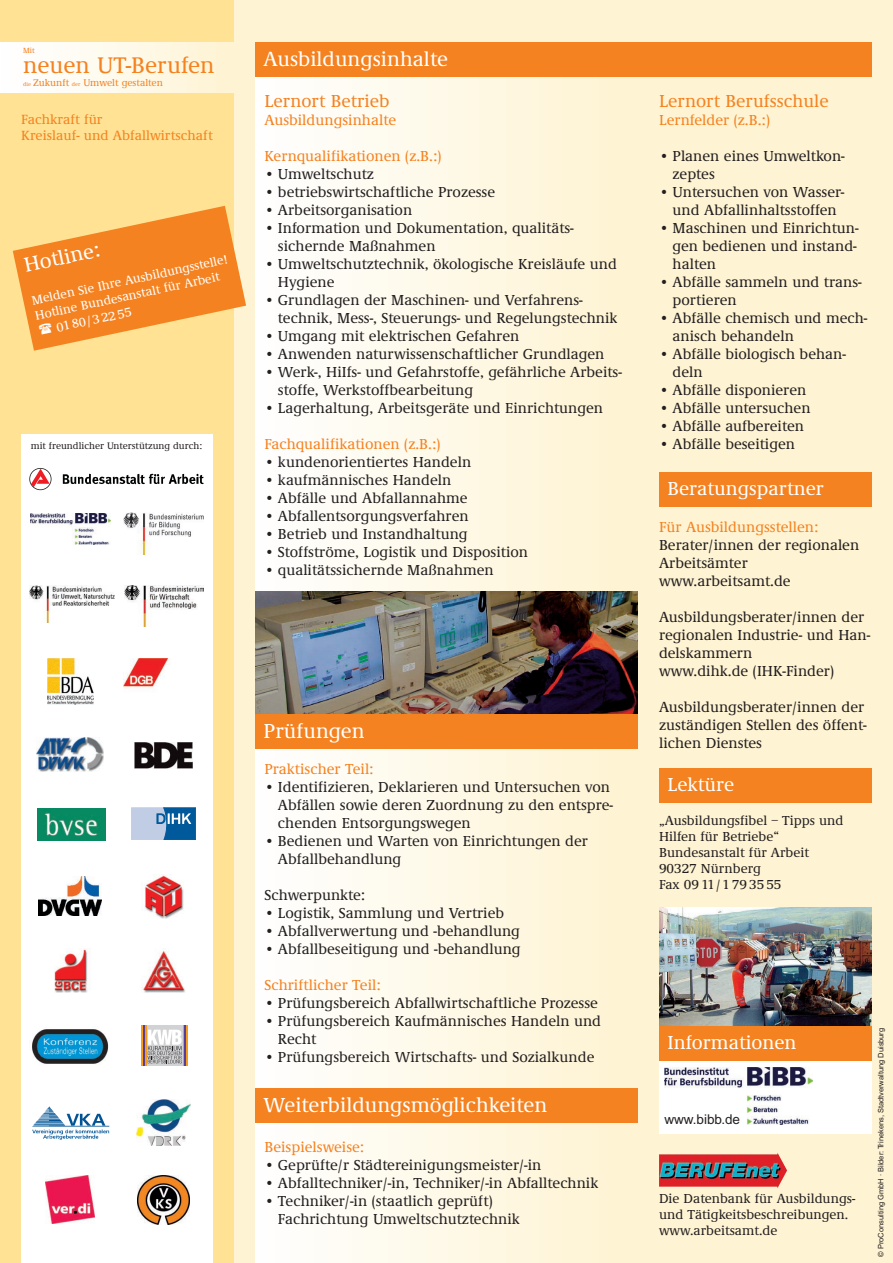
<style>
.page{position:relative;width:893px;height:1263px;background:#fef3d2}
.page>*{position:absolute;margin:0;border:0;box-sizing:border-box;transform-origin:0 0}
.t1{font:500 23.4px "Demos EF";color:#f58220}
.t2{font:500 21px "Demos EF";color:#fff}
.t3{font:500 19.5px "Demos EF";color:#fff}
.t4{font:500 18px "Demos EF";color:#f58220}
.t5{font:500 15px/18px "Demos EF";color:#231f20}
.t6{font:500 15px "Demos EF";color:#f58220}
.t7{font:500 13.8px/16.5px "Demos EF";color:#f58220}
.t8{font:500 13.5px/16.2px "Demos EF";color:#231f20}
.t9{font:13.5px "Arial";color:#231f20}
.t10{font:500 12.75px "Demos EF";color:#fff}
.t11{font:500 10.05px "Demos EF";color:#f58220}
.t12{font:500 9.75px "Demos EF";color:#231f20}
.t13{font:500 7.65px "Demos EF";color:#f58220}
.t14{font:7.5px "Arial";color:#231f20}
.t15{font:500 5.55px "Demos EF";color:#f58220}
.s1{color:#f58220}
</style>
<div class="page">
<div style="left:0;top:0;width:234px;height:1263px;background:#ffe293"></div>
<div style="left:255px;top:72px;width:383px;height:1191px;background:linear-gradient(to right,#fefefe,#fef3d0)"></div>
<div style="left:255px;top:43px;width:617px;height:34px;background:#f58220"></div>
<div style="left:255px;top:1089px;width:383px;height:34px;background:#f58220"></div>
<div style="left:659px;top:768px;width:213px;height:34px;background:#f58220"></div>
<img style="left:255px;top:591px;width:383px;height:123px">
<img style="left:659px;top:908px;width:213px;height:119px">
<div style="left:255px;top:714px;width:383px;height:34px;background:#f58220"></div>
<div style="left:0;top:43px;width:234px;height:50px;background:linear-gradient(to right,#feffff,#fef4d4)"></div>
<div style="left:21px;top:434px;width:192px;height:829px;background:#fff"></div>
<svg style="left:63px;top:474px;width:141px;height:10px"></svg>
<svg style="left:29px;top:468px;width:23px;height:22px"></svg>
<img style="left:31px;top:514px;width:80px;height:30px">
<img style="left:124px;top:512px;width:80px;height:42px">
<img style="left:37px;top:808px;width:69px;height:33px">
<svg style="left:131px;top:808px;width:65px;height:32px;background:#709dc5"></svg>
<img style="left:30px;top:585px;width:85px;height:38px">
<img style="left:124px;top:585px;width:79px;height:41px">
<img style="left:47px;top:658px;width:46px;height:46px">
<img style="left:123px;top:658px;width:46px;height:30px">
<img style="left:37px;top:738px;width:66px;height:33px">
<img style="left:134px;top:742px;width:59px;height:26px">
<img style="left:39px;top:876px;width:62px;height:39px">
<img style="left:144px;top:875px;width:40px;height:43px">
<img style="left:54px;top:949px;width:34px;height:44px">
<img style="left:143px;top:949px;width:42px;height:44px">
<svg style="left:147px;top:1026px;width:36px;height:40px"></svg>
<svg style="left:147px;top:1030px;width:35px;height:33px"></svg>
<hr style="left:186px;top:1026px;width:2px;height:40px;background:#f89c1c">
<hr style="left:183px;top:1026px;width:1px;height:40px;background:#f89c1c">
<hr style="left:141px;top:1026px;width:2px;height:40px;background:#f89c1c">
<hr style="left:145px;top:1026px;width:2px;height:40px;background:#f89c1c">
<hr style="left:143px;top:1026px;width:2px;height:40px;background:#573e99">
<hr style="left:184px;top:1026px;width:2px;height:40px;background:#573e99">
<img style="left:32px;top:1029px;width:77px;height:35px">
<img style="left:137px;top:1100px;width:53px;height:46px">
<img style="left:32px;top:1106px;width:78px;height:34px">
<img style="left:46px;top:1175px;width:48px;height:49px">
<img style="left:138px;top:1175px;width:52px;height:50px">
<div style="left:659px;top:473px;width:213px;height:34px;background:#f58220"></div>
<div style="left:659px;top:1027px;width:213px;height:34px;background:#f58220"></div>
<div style="left:659px;top:1061px;width:213px;height:72px;background:#fff"></div>
<img style="left:664px;top:1067px;width:148px;height:57px">
<img style="left:659px;top:1152px;width:128px;height:36px">
<svg style="left:13px;top:206px;width:233px;height:145px"></svg>
<p class="t13" style="left:23px;top:46px;width:13px">Mit</p>
<p class="t1" style="left:23px;top:51px;width:193px">neuen UT-Berufen</p>
<p class="t15" style="left:23px;top:80px;width:9px">die</p>
<p class="t11" style="left:33px;top:76px;width:38px">Zukunft</p>
<p class="t15" style="left:72px;top:80px;width:10px">der</p>
<p class="t11" style="left:83px;top:76px;width:81px">Umwelt gestalten</p>
<p class="t7" style="left:21px;top:111px;width:193px">Fachkraft für<br>Kreislauf- und Abfallwirtschaft</p>
<p class="t2" style="left:22px;top:253px;width:78px;rotate:-12deg">Hotline:</p>
<p class="t10" style="left:30px;top:293px;width:201px;rotate:-12deg">Melden Sie Ihre Ausbildungsstelle!</p>
<p class="t10" style="left:34px;top:308px;width:190px;rotate:-12deg">Hotline Bundesanstalt für Arbeit</p>
<p class="t10" style="left:55px;top:320px;width:78px;rotate:-12deg">0180/32255</p>
<p class="t12" style="left:31px;top:440px;width:173px">mit freundlicher Unterstützung durch:</p>
<p class="t2" style="left:264px;top:46px;width:186px">Ausbildungsinhalte</p>
<p class="t4" style="left:264px;top:90px;width:126px">Lernort Betrieb</p>
<p class="t6" style="left:264px;top:111px;width:133px">Ausbildungsinhalte</p>
<p class="t6" style="left:264px;top:147px;width:178px">Kernqualifikationen (z.B.:)</p>
<p class="t5" style="left:264px;top:165px;width:111px">• Umweltschutz</p>
<p class="t5" style="left:264px;top:183px;width:232px">• betriebswirtschaftliche Prozesse</p>
<p class="t5" style="left:264px;top:201px;width:149px">• Arbeitsorganisation</p>
<p class="t5" style="left:278px;top:219px;width:297px;text-indent:-14px">• Information und Dokumentation, qualitäts&shy;sichernde Maßnahmen</p>
<p class="t5" style="left:278px;top:255px;width:340px;text-indent:-14px">• Umweltschutztechnik, ökologische Kreisläufe und<br>Hygiene</p>
<p class="t5" style="left:278px;top:291px;width:341px;text-indent:-14px">• Grundlagen der Maschinen- und Verfahrens&shy;technik, Mess-, Steuerungs- und Regelungstechnik</p>
<p class="t5" style="left:264px;top:327px;width:256px">• Umgang mit elektrischen Gefahren</p>
<p class="t5" style="left:264px;top:345px;width:341px">• Anwenden naturwissenschaftlicher Grundlagen</p>
<p class="t5" style="left:278px;top:363px;width:345px;text-indent:-14px">• Werk-, HiIfs- und Gefahrstoffe, gefährliche Arbeits&shy;stoffe, Werkstoffbearbeitung</p>
<p class="t5" style="left:264px;top:399px;width:340px">• Lagerhaltung, Arbeitsgeräte und Einrichtungen</p>
<p class="t6" style="left:264px;top:435px;width:177px">Fachqualifikationen (z.B.:)</p>
<p class="t5" style="left:264px;top:453px;width:208px">• kundenorientiertes Handeln</p>
<p class="t5" style="left:264px;top:471px;width:188px">• kaufmännisches Handeln</p>
<p class="t5" style="left:264px;top:489px;width:205px">• Abfälle und Abfallannahme</p>
<p class="t5" style="left:264px;top:507px;width:206px">• Abfallentsorgungsverfahren</p>
<p class="t5" style="left:264px;top:525px;width:205px">• Betrieb und Instandhaltung</p>
<p class="t5" style="left:264px;top:543px;width:265px">• Stoffströme, Logistik und Disposition</p>
<p class="t5" style="left:264px;top:561px;width:231px">• qualitätssichernde Maßnahmen</p>
<p class="t2" style="left:264px;top:718px;width:102px">Prüfungen</p>
<p class="t6" style="left:264px;top:760px;width:111px">Praktischer Teil:</p>
<p class="t5" style="left:278px;top:778px;width:337px;text-indent:-13px">• Identifizieren, Deklarieren und Untersuchen von<br>Abfällen sowie deren Zuordnung zu den entspre&shy;chenden Entsorgungswegen</p>
<p class="t5" style="left:278px;top:832px;width:311px;text-indent:-13px">• Bedienen und Warten von Einrichtungen der<br>Abfallbehandlung</p>
<p class="t5" style="left:264px;top:886px;width:102px">Schwerpunkte:</p>
<p class="t5" style="left:264px;top:904px;width:241px">• Logistik, Sammlung und Vertrieb</p>
<p class="t5" style="left:264px;top:922px;width:257px">• Abfallverwertung und -behandlung</p>
<p class="t5" style="left:264px;top:940px;width:258px">• Abfallbeseitigung und -behandlung</p>
<p class="t6" style="left:264px;top:976px;width:118px">Schriftlicher Teil:</p>
<p class="t5" style="left:264px;top:994px;width:335px">• Prüfungsbereich Abfallwirtschaftliche Prozesse</p>
<p class="t5" style="left:278px;top:1012px;width:325px;text-indent:-13px">• Prüfungsbereich Kaufmännisches Handeln und<br>Recht</p>
<p class="t5" style="left:264px;top:1048px;width:331px">• Prüfungsbereich Wirtschafts- und Sozialkunde</p>
<p class="t2" style="left:264px;top:1092px;width:285px">Weiterbildungsmöglichkeiten</p>
<p class="t6" style="left:264px;top:1137px;width:101px">Beispielsweise:</p>
<p class="t5" style="left:264px;top:1155px;width:278px">• Geprüfte/r Städtereinigungsmeister/-in</p>
<p class="t5" style="left:264px;top:1173px;width:335px">• Abfalltechniker/-in, Techniker/-in Abfalltechnik</p>
<p class="t5" style="left:278px;top:1191px;width:243px;text-indent:-14px">• Techniker/-in (staatlich geprüft)<br>Fachrichtung Umweltschutztechnik</p>
<p class="t4" style="left:659px;top:90px;width:171px">Lernort Berufsschule</p>
<p class="t6" style="left:659px;top:111px;width:112px">Lernfelder (z.B.:)</p>
<p class="t5" style="left:673px;top:147px;width:174px;text-indent:-14px">• Planen eines Umweltkon&shy;zeptes</p>
<p class="t5" style="left:659px;top:183px;width:187px;text-align:center">• Untersuchen von Wasser&shy;und Abfallinhaltsstoffen</p>
<p class="t5" style="left:673px;top:219px;width:187px;text-indent:-14px">• Maschinen und Einrichtun&shy;gen bedienen und instand&shy;halten</p>
<p class="t5" style="left:673px;top:273px;width:191px;text-indent:-14px">• Abfälle sammeln und trans&shy;portieren</p>
<p class="t5" style="left:673px;top:309px;width:196px;text-indent:-14px">• Abfälle chemisch und mech&shy;anisch behandeln</p>
<p class="t5" style="left:673px;top:345px;width:175px;text-indent:-14px">• Abfälle biologisch behan&shy;deln</p>
<p class="t5" style="left:659px;top:381px;width:149px">• Abfälle disponieren</p>
<p class="t5" style="left:659px;top:399px;width:153px">• Abfälle untersuchen</p>
<p class="t5" style="left:659px;top:417px;width:146px">• Abfälle aufbereiten</p>
<p class="t5" style="left:659px;top:435px;width:137px">• Abfälle beseitigen</p>
<p class="t3" style="left:667px;top:477px;width:158px">Beratungspartner</p>
<p class="t5" style="left:659px;top:517px;width:202px"><span class="s1">Für Ausbildungsstellen:<br></span>Berater/innen der regionalen<br>Arbeitsämter www.arbeitsamt.de</p>
<p class="t5" style="left:659px;top:607px;width:213px">Ausbildungsberater/innen der regionalen Industrie- und Han&shy;delskammern<br>www.dihk.de (IHK-Finder)</p>
<p class="t5" style="left:659px;top:697px;width:209px">Ausbildungsberater/innen der zuständigen Stellen des öffent&shy;lichen Dienstes</p>
<p class="t3" style="left:668px;top:773px;width:68px">Lektüre</p>
<p class="t8" style="left:659px;top:812px;width:186px">„Ausbildungsfibel – Tipps und<br>Hilfen für Betriebe“<br>Bundesanstalt für Arbeit<br>90327 Nürnberg<br>Fax 09 11/1 79 35 55</p>
<p class="t3" style="left:667px;top:1031px;width:131px">Informationen</p>
<p class="t9" style="left:664px;top:1112px;width:77px">www.bibb.de</p>
<p class="t8" style="left:659px;top:1190px;width:198px">Die Datenbank für Ausbildungs&shy;und Tätigkeitsbeschreibungen. www.arbeitsamt.de</p>
<p class="t14" style="left:877px;top:1257px;width:230px;rotate:-90deg">© ProConsulting GmbH · Bilder: Trinekens, Stadtverwaltung Duisburg</p>
</div>
